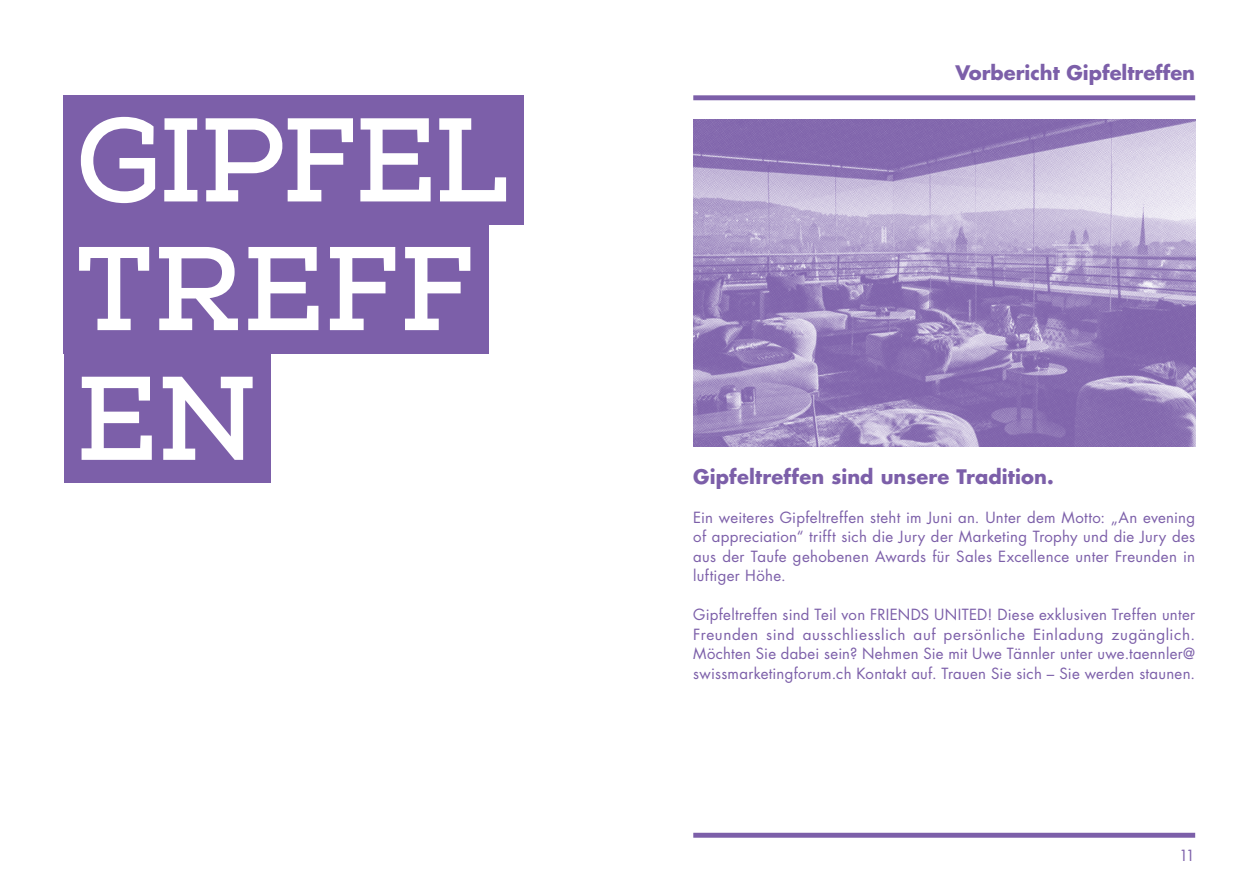
<style>
.page{position:relative;width:1259px;height:893px;background:#fff}
.page>*{position:absolute;margin:0;border:0;box-sizing:border-box;transform-origin:0 0}
.t1{font:700 118.8px/258.5px "Nexa Slab";letter-spacing:-.015em;color:#fff}
.t2{font:700 19.5px "Futura Std";color:#7c5fa9}
.t3{font:15px/19.5px "Futura Std";letter-spacing:.02em;color:#7c5fa9;text-align:justify}
</style>
<div class="page">
<img style="left:693px;top:119px;width:502px;height:327px">
<div style="left:693px;top:833px;width:502px;height:5px;background:#7c5fa9"></div>
<div style="left:693px;top:95px;width:502px;height:5px;background:#7c5fa9"></div>
<div style="left:64px;top:95px;width:460px;height:129px;background:#7c5fa9"></div>
<div style="left:64px;top:353px;width:206px;height:130px;background:#7c5fa9"></div>
<div style="left:64px;top:224px;width:425px;height:129px;background:#7c5fa9"></div>
<h1 class="t1" style="left:75px;top:34px;width:436px">GIPFEL<br>EN</h1>
<h1 class="t1" style="left:75px;top:162px;width:400px">TREFF</h1>
<h2 class="t2" style="left:955px;top:60px;width:241px">Vorbericht Gipfeltreffen</h2>
<h2 class="t2" style="left:693px;top:464px;width:362px">Gipfeltreffen sind unsere Tradition.</h2>
<p class="t3" style="left:693px;top:508px;width:503px">Ein weiteres Gipfeltreffen steht im Juni an. Unter dem Motto: „An evening of appreciation“ trifft sich die Jury der Marketing Trophy und die Jury des aus der Taufe gehobenen Awards für Sales Excellence unter Freunden in luftiger Höhe.</p>
<p class="t3" style="left:693px;top:605px;width:503px">Gipfeltreffen sind Teil von FRIENDS UNITED! Diese exklusiven Treffen unter Freunden sind ausschliesslich auf persönliche Einladung zugänglich.<br>Möchten Sie dabei sein? Nehmen Sie mit Uwe Tännler unter uwe.taennler@ swissmarketingforum.ch Kontakt auf. Trauen Sie sich – Sie werden staunen.</p>
<p class="t3" style="left:1179px;top:846px;width:18px">11</p>
</div>
